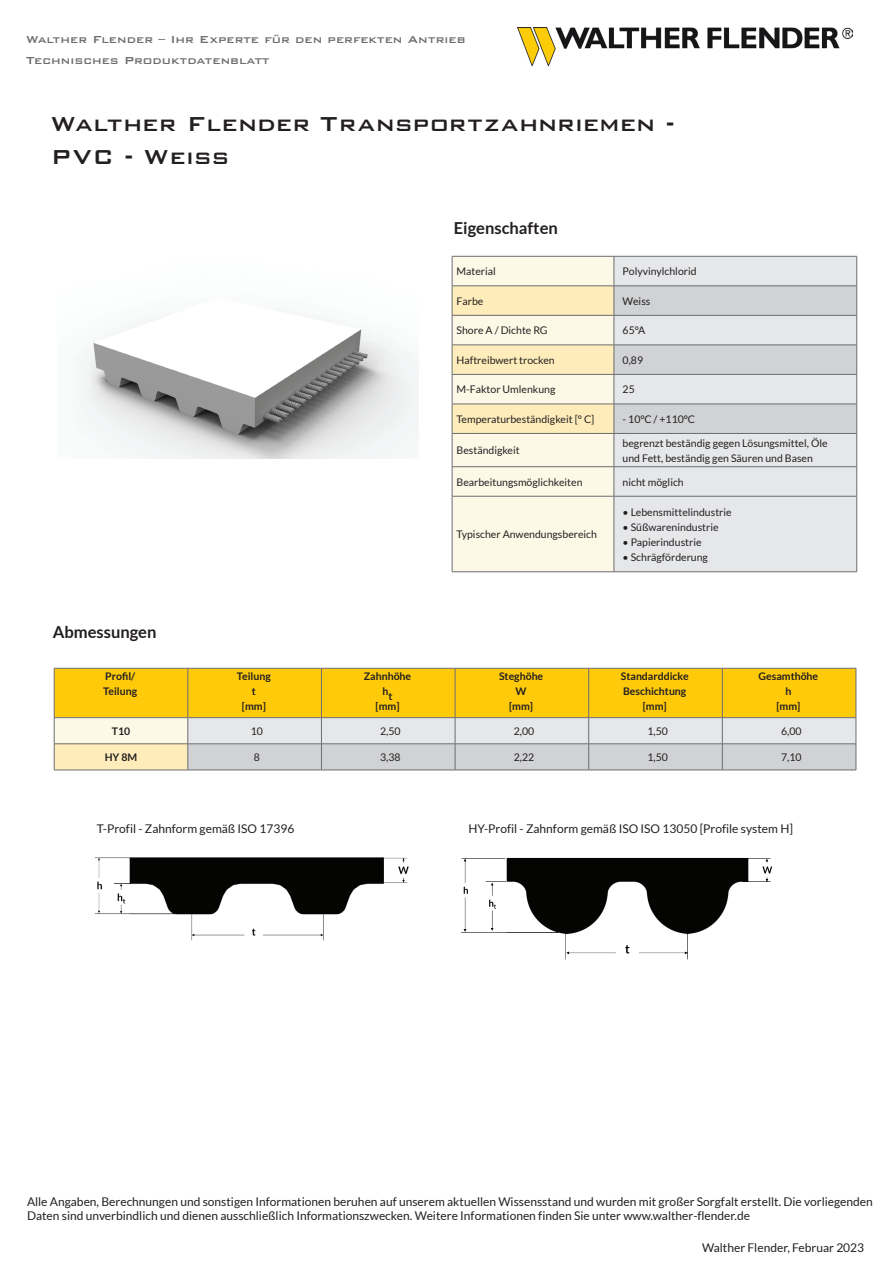
<style>
.page{position:relative;width:893px;height:1263px;background:#fff}
.page>*{position:absolute;margin:0;border:0;box-sizing:border-box;transform-origin:0 0}
.t1{font:500 27px/32.4px "Bank Gothic BT";letter-spacing:.005em;color:#231f20}
.t2{font:700 16.5px "Lato";color:#231f20}
.t3{font:500 13.5px/21.3px "Bank Gothic BT";color:#6c6d70}
.t4{font:12px/14.4px "Lato";color:#231f20}
.t5{font:10.5px/14.9px "Lato";color:#231f20}
.t6{font:700 10.5px/14.9px "Lato";color:#231f20;text-align:center}
</style>
<div class="page">
<img style="left:517px;top:28px;width:336px;height:38px">
<img style="left:81px;top:315px;width:337px;height:144px">
<svg style="left:54px;top:668px;width:803px;height:102px;background:#e9d175"></svg>
<hr style="left:54px;top:770px;width:134px;height:1px;background:#6c6d70">
<hr style="left:188px;top:770px;width:133px;height:1px;background:#6c6d70">
<hr style="left:321px;top:770px;width:134px;height:1px;background:#6c6d70">
<hr style="left:455px;top:770px;width:134px;height:1px;background:#6c6d70">
<hr style="left:589px;top:770px;width:133px;height:1px;background:#6c6d70">
<hr style="left:722px;top:770px;width:134px;height:1px;background:#6c6d70">
<div style="left:453px;top:257px;width:161px;height:314px;background:#fef9e7"></div>
<div style="left:615px;top:257px;width:241px;height:314px;background:#e6e7e9"></div>
<hr style="left:452px;top:256px;width:162px;height:1px;background:#6c6d70">
<hr style="left:452px;top:256px;width:1px;height:30px;background:#6c6d70">
<hr style="left:614px;top:256px;width:243px;height:1px;background:#6c6d70">
<hr style="left:614px;top:256px;width:1px;height:30px;background:#6c6d70">
<hr style="left:856px;top:256px;width:1px;height:30px;background:#6c6d70">
<svg style="left:452px;top:286px;width:405px;height:147px;background:#e3dfd2"></svg>
<hr style="left:452px;top:433px;width:162px;height:1px;background:#6c6d70">
<hr style="left:452px;top:434px;width:1px;height:32px;background:#6c6d70">
<hr style="left:614px;top:433px;width:243px;height:1px;background:#6c6d70">
<hr style="left:614px;top:434px;width:1px;height:32px;background:#6c6d70">
<hr style="left:856px;top:434px;width:1px;height:32px;background:#6c6d70">
<hr style="left:452px;top:466px;width:162px;height:1px;background:#6c6d70">
<svg style="left:452px;top:467px;width:1px;height:29px"></svg>
<hr style="left:614px;top:466px;width:243px;height:1px;background:#6c6d70">
<svg style="left:614px;top:467px;width:1px;height:29px"></svg>
<svg style="left:856px;top:467px;width:1px;height:29px"></svg>
<hr style="left:452px;top:496px;width:162px;height:1px;background:#6c6d70">
<hr style="left:452px;top:496px;width:1px;height:76px;background:#6c6d70">
<hr style="left:614px;top:496px;width:243px;height:1px;background:#6c6d70">
<hr style="left:614px;top:496px;width:1px;height:76px;background:#6c6d70">
<hr style="left:856px;top:496px;width:1px;height:76px;background:#6c6d70">
<hr style="left:452px;top:571px;width:162px;height:1px;background:#6c6d70">
<hr style="left:614px;top:571px;width:243px;height:1px;background:#6c6d70">
<img style="left:94px;top:857px;width:315px;height:84px">
<img style="left:461px;top:857px;width:312px;height:103px">
<p class="t3" style="left:26px;top:28px;width:441px">Walther Flender – Ihr Experte für den perfekten Antrieb<br>Technisches Produktdatenblatt</p>
<h1 class="t1" style="left:51px;top:107px;width:625px">Walther Flender Transportzahnriemen -<br>PVC - Weiss</h1>
<h2 class="t2" style="left:454px;top:218px;width:106px">Eigenschaften</h2>
<p class="t5" style="left:457px;top:264px;width:41px">Material</p>
<p class="t5" style="left:623px;top:264px;width:76px">Polyvinylchlorid</p>
<p class="t5" style="left:457px;top:293px;width:28px">Farbe</p>
<p class="t5" style="left:623px;top:293px;width:29px">Weiss</p>
<p class="t5" style="left:457px;top:323px;width:93px">Shore A / Dichte RG</p>
<p class="t5" style="left:623px;top:323px;width:24px">65°A</p>
<p class="t5" style="left:457px;top:353px;width:100px">Haftreibwert trocken</p>
<p class="t5" style="left:623px;top:353px;width:22px">0,89</p>
<p class="t5" style="left:457px;top:382px;width:100px">M-Faktor Umlenkung</p>
<p class="t5" style="left:623px;top:382px;width:14px">25</p>
<p class="t5" style="left:457px;top:412px;width:139px">Temperaturbeständigkeit [° C]</p>
<p class="t5" style="left:623px;top:412px;width:74px">- 10°C / +110°C</p>
<p class="t5" style="left:457px;top:443px;width:65px">Beständigkeit</p>
<p class="t5" style="left:623px;top:436px;width:207px">begrenzt beständig gegen Lösungsmittel, Öle und Fett, beständig gen Säuren und Basen</p>
<p class="t5" style="left:457px;top:474px;width:127px">Bearbeitungsmöglichkeiten</p>
<p class="t5" style="left:623px;top:474px;width:63px">nicht möglich</p>
<h2 class="t2" style="left:53px;top:622px;width:105px">Abmessungen</h2>
<p class="t6" style="left:103px;top:669px;width:35px;text-align:left">Profil/<br>Teilung</p>
<p class="t6" style="left:237px;top:669px;width:35px">Teilung t<br>[mm]</p>
<p class="t6" style="left:364px;top:668px;width:49px;line-height:17.1px">Zahnhöhe ht</p>
<p class="t6" style="left:375px;top:699px;width:25px">[mm]</p>
<p class="t5" style="left:457px;top:527px;width:142px">Typischer Anwendungsbereich</p>
<p class="t5" style="left:623px;top:505px;width:111px">• Lebensmittelindustrie</p>
<p class="t5" style="left:623px;top:519px;width:97px">• Süßwarenindustrie</p>
<p class="t5" style="left:623px;top:534px;width:80px">• Papierindustrie</p>
<p class="t5" style="left:623px;top:549px;width:87px">• Schrägförderung</p>
<p class="t6" style="left:499px;top:669px;width:46px">Steghöhe<br>W<br>[mm]</p>
<p class="t6" style="left:621px;top:669px;width:69px">Standarddicke<br>Beschichtung [mm]</p>
<p class="t6" style="left:758px;top:669px;width:61px">Gesamthöhe h<br>[mm]</p>
<p class="t6" style="left:112px;top:723px;width:20px">T10</p>
<p class="t5" style="left:251px;top:724px;width:14px">10</p>
<p class="t5" style="left:380px;top:724px;width:22px">2,50</p>
<p class="t5" style="left:514px;top:724px;width:22px">2,00</p>
<p class="t5" style="left:647px;top:724px;width:22px">1,50</p>
<p class="t5" style="left:781px;top:724px;width:22px">6,00</p>
<p class="t6" style="left:105px;top:750px;width:34px">HY 8M</p>
<p class="t5" style="left:254px;top:750px;width:8px">8</p>
<p class="t5" style="left:380px;top:750px;width:22px">3,38</p>
<p class="t5" style="left:514px;top:750px;width:22px">2,22</p>
<p class="t5" style="left:647px;top:750px;width:22px">1,50</p>
<p class="t5" style="left:781px;top:750px;width:22px">7,10</p>
<p class="t4" style="left:97px;top:822px;width:199px">T-Profil - Zahnform gemäß ISO 17396</p>
<p class="t4" style="left:468px;top:821px;width:326px">HY-Profil - Zahnform gemäß ISO ISO 13050 [Profile system H]</p>
<p class="t4" style="left:27px;top:1194px;width:847px">Alle Angaben, Berechnungen und sonstigen Informationen beruhen auf unserem aktuellen Wissensstand und wurden mit großer Sorgfalt erstellt. Die vorliegenden<br>Daten sind unverbindlich und dienen ausschließlich Informationszwecken. Weitere Informationen finden Sie unter www.walther-flender.de</p>
<p class="t4" style="left:702px;top:1240px;width:164px">Walther Flender, Februar 2023</p>
</div>
